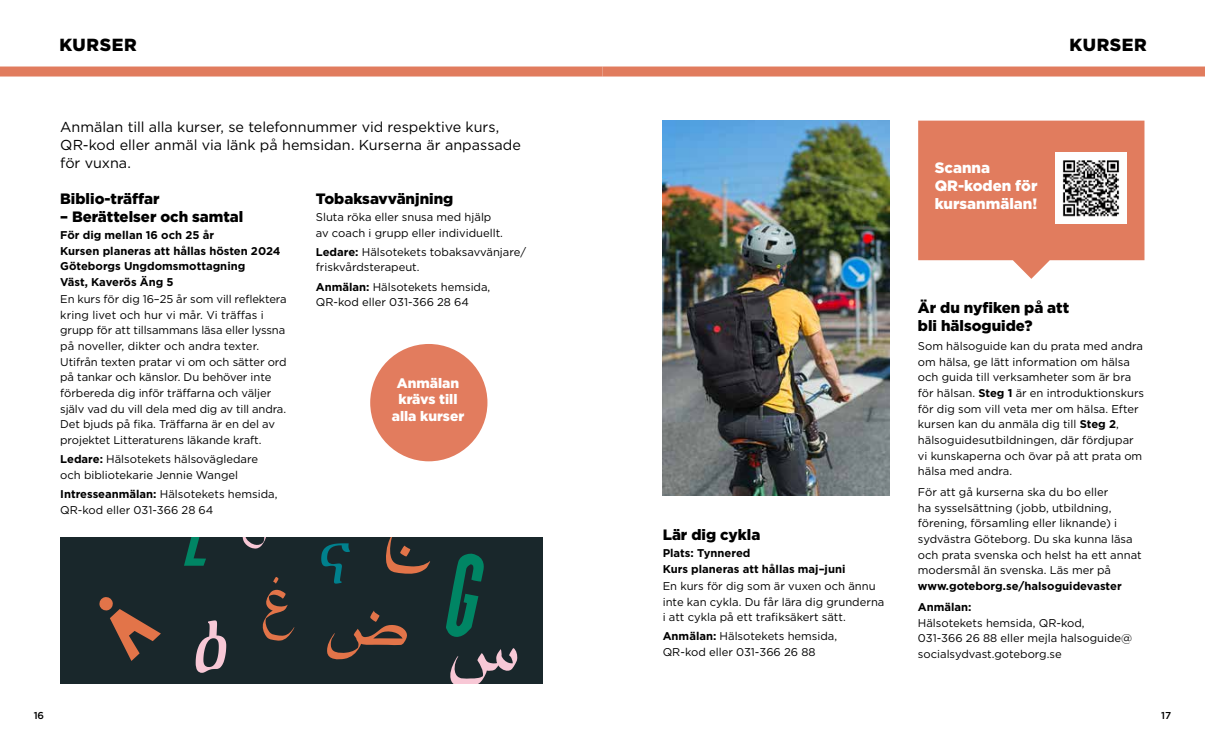
<style>
.page{position:relative;width:1205px;height:745px;background:#fff}
.page>*{position:absolute;margin:0;border:0;box-sizing:border-box;transform-origin:0 0}
.t1{font:900 17.5px "Gotham";letter-spacing:.03em;color:#000}
.t2{font:900 15px/18.1px "Gotham";color:#000}
.t3{font:900 15px/18.1px "Gotham";color:#fff}
.t4{font:14.38px/18.1px "Gotham";color:#000}
.t5{font:900 13.75px/16.5px "Gotham";color:#fff;text-align:center}
.t6{font:11.25px/15.6px "Gotham";color:#000}
.t7{font:700 11.25px/15.5px "Gotham";color:#000}
.t8{font:500 10px "Gotham";color:#000}
.s1{font-weight:700}
</style>
<div class="page">
<div style="left:61px;top:536px;width:482px;height:147px;background:#19272b"></div>
<svg style="left:184px;top:536px;width:23px;height:29px"></svg>
<svg style="left:446px;top:553px;width:38px;height:84px"></svg>
<svg style="left:99px;top:597px;width:62px;height:63px"></svg>
<svg style="left:450px;top:648px;width:68px;height:35px"></svg>
<svg style="left:327px;top:610px;width:80px;height:49px"></svg>
<svg style="left:384px;top:536px;width:46px;height:38px"></svg>
<svg style="left:196px;top:620px;width:30px;height:52px"></svg>
<svg style="left:321px;top:543px;width:29px;height:40px"></svg>
<svg style="left:262px;top:589px;width:32px;height:51px"></svg>
<svg style="left:273px;top:577px;width:6px;height:6px"></svg>
<svg style="left:242px;top:536px;width:42px;height:12px"></svg>
<img style="left:663px;top:120px;width:226px;height:375px">
<div style="left:0;top:66px;width:602px;height:10px;background:#e17c5e"></div>
<div style="left:602px;top:66px;width:603px;height:10px;background:#e17c5e"></div>
<div style="left:370px;top:344px;width:117px;height:117px;background:#e27c5e;border-radius:50%"></div>
<svg style="left:918px;top:120px;width:226px;height:159px;background:#e58e74"></svg>
<img style="left:1056px;top:153px;width:70px;height:70px">
<h1 class="t1" style="left:59px;top:33px;width:79px">KURSER</h1>
<p class="t4" style="left:60px;top:118px;width:462px">Anmälan till alla kurser, se telefonnummer vid respektive kurs,<br>QR-kod eller anmäl via länk på hemsidan. Kurserna är anpassade för vuxna.</p>
<h2 class="t2" style="left:60px;top:189px;width:101px">Biblio-träffar</h2>
<h2 class="t2" style="left:60px;top:207px;width:185px">– Berättelser och samtal</h2>
<p class="t7" style="left:60px;top:227px;width:222px">För dig mellan 16 och 25 år<br>Kursen planeras att hållas hösten 2024<br>Göteborgs Ungdomsmottagning<br>Väst, Kaverös Äng 5</p>
<p class="t6" style="left:60px;top:291px;width:228px">En kurs för dig 16–25 år som vill reflektera kring livet och hur vi mår. Vi träffas i grupp för att tillsammans läsa eller lyssna på noveller, dikter och andra texter.<br>Utifrån texten pratar vi om och sätter ord på tankar och känslor. Du behöver inte förbereda dig inför träffarna och väljer själv vad du vill dela med dig av till andra.<br>Det bjuds på fika. Träffarna är en del av projektet Litteraturens läkande kraft.</p>
<p class="t6" style="left:60px;top:450px;width:199px"><span class="s1">Ledare:</span> Hälsotekets hälsovägledare och bibliotekarie Jennie Wangel</p>
<p class="t6" style="left:60px;top:485px;width:219px"><span class="s1">Intresseanmälan:</span> Hälsotekets hemsida,<br>QR-kod eller 031-366 28 64</p>
<h2 class="t2" style="left:316px;top:189px;width:139px">Tobaksavvänjning</h2>
<p class="t6" style="left:316px;top:209px;width:189px">Sluta röka eller snusa med hjälp av coach i grupp eller individuellt.</p>
<p class="t6" style="left:316px;top:244px;width:212px"><span class="s1">Ledare:</span> Hälsotekets tobaksavvänjare/ friskvårdsterapeut.</p>
<p class="t6" style="left:316px;top:278px;width:176px"><span class="s1">Anmälan:</span> Hälsotekets hemsida,<br>QR-kod eller 031-366 28 64</p>
<p class="t5" style="left:392px;top:374px;width:74px">Anmälan krävs till alla kurser</p>
<h1 class="t1" style="left:1069px;top:33px;width:79px">KURSER</h1>
<h2 class="t3" style="left:935px;top:158px;width:104px">Scanna<br>QR-koden för kursanmälan!</h2>
<h2 class="t2" style="left:663px;top:525px;width:99px">Lär dig cykla</h2>
<p class="t7" style="left:663px;top:545px;width:184px">Plats: Tynnered<br>Kurs planeras att hållas maj–juni</p>
<p class="t6" style="left:663px;top:577px;width:223px">En kurs för dig som är vuxen och ännu inte kan cykla. Du får lära dig grunderna i att cykla på ett trafiksäkert sätt.</p>
<p class="t6" style="left:663px;top:628px;width:176px"><span class="s1">Anmälan:</span> Hälsotekets hemsida,<br>QR-kod eller 031-366 26 88</p>
<h2 class="t2" style="left:918px;top:298px;width:153px">Är du nyfiken på att bli hälsoguide?</h2>
<p class="t6" style="left:918px;top:338px;width:228px">Som hälsoguide kan du prata med andra om hälsa, ge lätt information om hälsa och guida till verksamheter som är bra för hälsan. <span class="s1">Steg 1</span> är en introduktionskurs för dig som vill veta mer om hälsa. Efter kursen kan du anmäla dig till <span class="s1">Steg 2</span>, hälsoguidesutbildningen, där fördjupar vi kunskaperna och övar på att prata om hälsa med andra.</p>
<p class="t6" style="left:918px;top:484px;width:225px">För att gå kurserna ska du bo eller<br>ha sysselsättning (jobb, utbildning, förening, församling eller liknande) i sydvästra Göteborg. Du ska kunna läsa och prata svenska och helst ha ett annat modersmål än svenska. Läs mer på</p>
<p class="t7" style="left:918px;top:575px;width:205px;line-height:20.9px">www.goteborg.se/halsoguidevaster<br>Anmälan:</p>
<p class="t6" style="left:918px;top:614px;width:216px">Hälsotekets hemsida, QR-kod,<br>031-366 26 88 eller mejla halsoguide@ socialsydvast.goteborg.se</p>
<p class="t8" style="left:34px;top:708px;width:12px">16</p>
<p class="t8" style="left:1161px;top:708px;width:12px">17</p>
</div>
